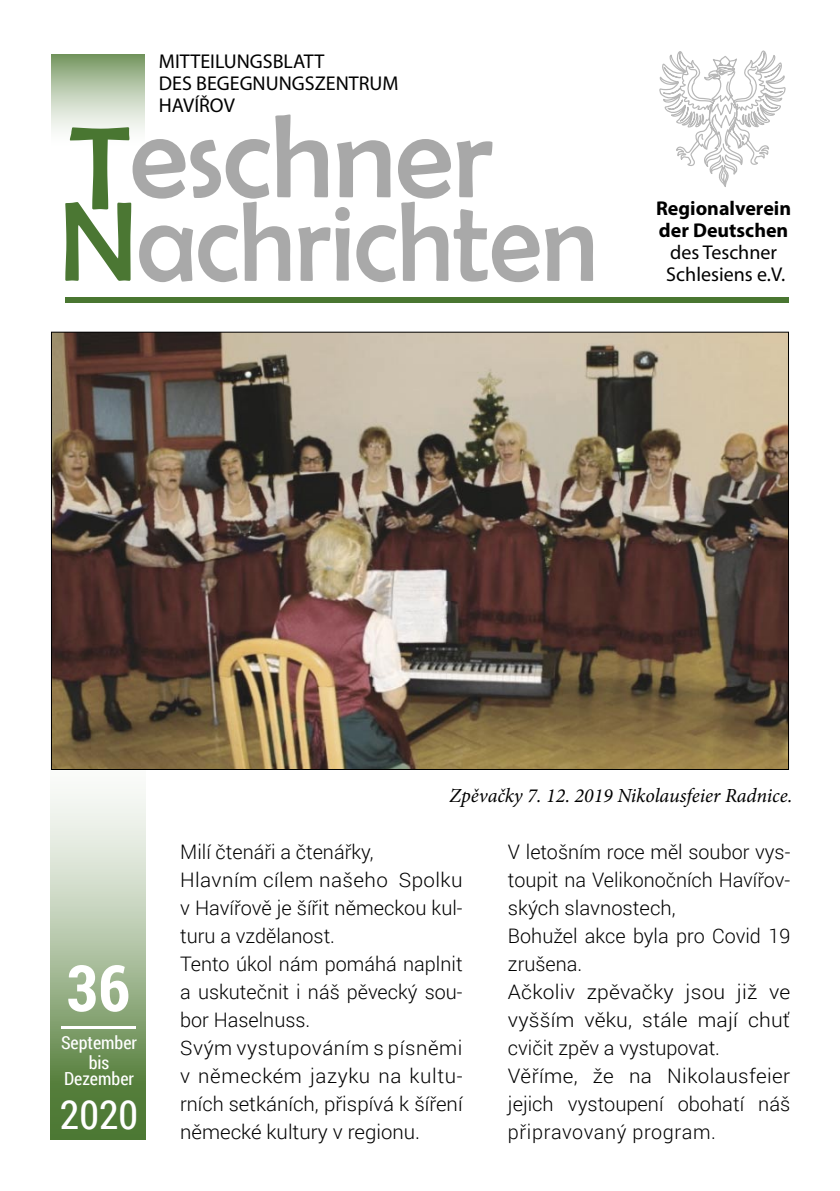
<style>
.page{position:relative;width:840px;height:1191px;background:#fff}
.page>*{position:absolute;margin:0;border:0;box-sizing:border-box;transform-origin:0 0}
.t1{font:700 64px "Roboto Condensed";color:#fff}
.t2{font:40px "Roboto Condensed";color:#fff}
.BASI{font:300 20px/28px "Roboto";color:#000;text-align:justify}
.BASI-2{font:300 20px/28px "Roboto";color:#000;text-align:justify;scale:1.05 1}
.t3{font:20px "Myriad Pro";color:#000}
.t4{font:italic 20px "Minion Pro";letter-spacing:-.005em;color:#000}
.t5{font:700 20px "Myriad Pro";color:#000}
.t6{font:18px "Roboto Condensed";color:#fff}
</style>
<div class="page">
<svg style="left:51px;top:791px;width:95px;height:349px;background:#a2b995"></svg>
<svg style="left:51px;top:54px;width:94px;height:77px;background:#b1c4a5"></svg>
<svg style="left:659px;top:50px;width:127px;height:137px"></svg>
<svg style="left:65px;top:114px;width:527px;height:168px"></svg>
<img style="left:53px;top:334px;width:733px;height:434px">
<div style="left:66px;top:298px;width:722px;height:5px;background:#497631"></div>
<hr style="left:61px;top:1025px;width:75px;height:3px;background:#fff">
<p class="t3" style="left:159px;top:49px;width:167px">MITTEILUNGSBLATT</p>
<p class="t3" style="left:159px;top:71px;width:241px">DES BEGEGNUNGSZENTRUM</p>
<p class="t3" style="left:159px;top:93px;width:77px">HAVÍŘOV</p>
<p class="t5" style="left:655px;top:195px;width:136px">Regionalverein</p>
<p class="t5" style="left:658px;top:217px;width:131px">der Deutschen</p>
<p class="t3" style="left:669px;top:240px;width:108px">des Teschner</p>
<p class="t3" style="left:666px;top:262px;width:120px">Schlesiens e.V.</p>
<p class="t1" style="left:66px;top:943px;width:65px">36</p>
<p class="t6" style="left:61px;top:1030px;width:78px">September</p>
<p class="t6" style="left:89px;top:1050px;width:22px">bis</p>
<p class="t6" style="left:64px;top:1066px;width:71px">Dezember</p>
<p class="t2" style="left:60px;top:1087px;width:80px">2020</p>
<p class="t4" style="left:449px;top:782px;width:344px">Zpěvačky 7. 12. 2019 Nikolausfeier Radnice.</p>
<p class="BASI" style="left:180px;top:837px;width:195px">Milí čtenáři a čtenářky,</p>
<p class="BASI" style="left:180px;top:865px;width:284px">Hlavním cílem našeho Spolku v Havířově je šířit německou kul&shy;turu a vzdělanost.</p>
<p class="BASI" style="left:180px;top:949px;width:284px">Tento úkol nám pomáhá naplnit a uskutečnit i náš pěvecký sou&shy;bor Haselnuss.</p>
<p class="BASI" style="left:180px;top:1033px;width:284px">Svým vystupováním s písněmi v německém jazyku na kultu&shy;rních setkáních, přispívá k šíření německé kultury v regionu.</p>
<p class="BASI" style="left:507px;top:837px;width:284px">V letošním roce měl soubor vys&shy;toupit na Velikonočních Havířov&shy;ských slavnostech,</p>
<p class="BASI" style="left:507px;top:921px;width:284px">Bohužel akce byla pro Covid 19 zrušena.</p>
<p class="BASI-2" style="left:507px;top:977px;width:270px">Ačkoliv zpěvačky jsou již ve vyšším věku, stále mají chuť cvičit zpěv a vystupovat.</p>
<p class="BASI" style="left:507px;top:1061px;width:284px">Věříme, že na Nikolausfeier jejich vystoupení obohatí náš připravovaný program.</p>
</div>
